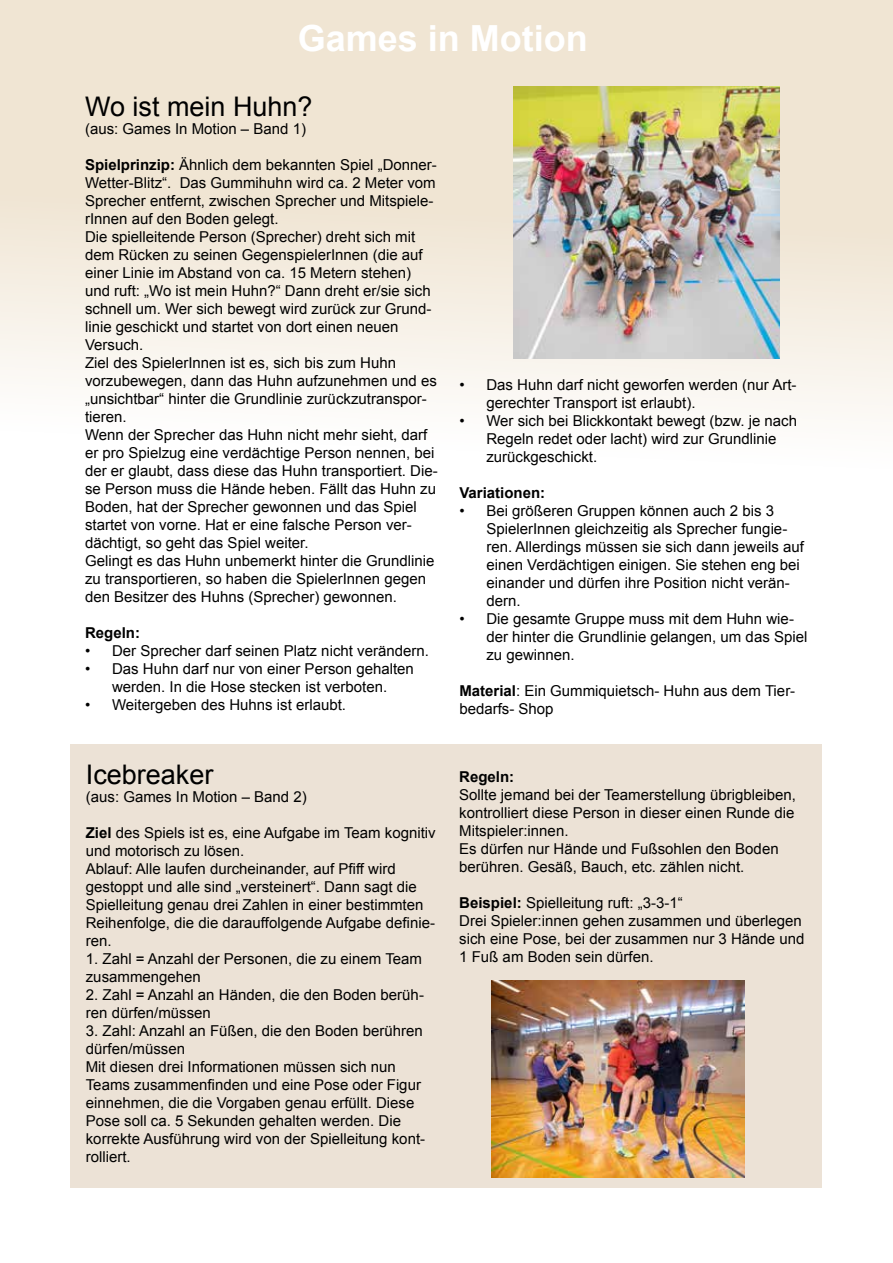
<style>
.page{position:relative;width:893px;height:1263px;background:#fff}
.page>*{position:absolute;margin:0;border:0;box-sizing:border-box;transform-origin:0 0}
.t1{font:700 36px "Arial";color:#fff}
.t2{font:27px "Arial";color:#000}
.t3{font:15px/18px "Arial";color:#000}
.t4{font:700 15px "Arial";color:#000}
.s1{font-weight:700}
</style>
<div class="page">
<div style="left:71px;top:744px;width:751px;height:444px;background:#ece2d6"></div>
<div style="left:0;top:0;width:893px;height:575px;background:linear-gradient(to bottom,#ecdec7,#fff)"></div>
<img style="left:513px;top:86px;width:267px;height:273px">
<img style="left:492px;top:981px;width:252px;height:197px">
<h1 class="t1" style="left:298px;top:15px;width:292px">Games in Motion</h1>
<h2 class="t2" style="left:85px;top:89px;width:229px">Wo ist mein Huhn?</h2>
<p class="t3" style="left:85px;top:120px;width:222px">(aus: Games In Motion – Band 1)</p>
<p class="t3" style="left:85px;top:156px;width:354px"><span class="s1">Spielprinzip:</span> Ähnlich dem bekannten Spiel „Donner-Wetter-Blitz“. Das Gummihuhn wird ca. 2 Meter vom Sprecher entfernt, zwischen Sprecher und Mitspiele&shy;rInnen auf den Boden gelegt.<br>Die spielleitende Person (Sprecher) dreht sich mit dem Rücken zu seinen GegenspielerInnen (die auf einer Linie im Abstand von ca. 15 Metern stehen) und ruft: „Wo ist mein Huhn?“ Dann dreht er/sie sich schnell um. Wer sich bewegt wird zurück zur Grund&shy;linie geschickt und startet von dort einen neuen Versuch.<br>Ziel des SpielerInnen ist es, sich bis zum Huhn vorzubewegen, dann das Huhn aufzunehmen und es „unsichtbar“ hinter die Grundlinie zurückzutranspor&shy;tieren.<br>Wenn der Sprecher das Huhn nicht mehr sieht, darf er pro Spielzug eine verdächtige Person nennen, bei der er glaubt, dass diese das Huhn transportiert. Die&shy;se Person muss die Hände heben. Fällt das Huhn zu Boden, hat der Sprecher gewonnen und das Spiel startet von vorne. Hat er eine falsche Person ver&shy;dächtigt, so geht das Spiel weiter.<br>Gelingt es das Huhn unbemerkt hinter die Grundlinie zu transportieren, so haben die SpielerInnen gegen den Besitzer des Huhns (Sprecher) gewonnen.</p>
<p class="t4" style="left:85px;top:623px;width:57px">Regeln:</p>
<p class="t3" style="left:85px;top:642px;width:345px">• Der Sprecher darf seinen Platz nicht verändern.</p>
<p class="t3" style="left:85px;top:660px;width:330px;text-align:center">• Das Huhn darf nur von einer Person gehalten werden. In die Hose stecken ist verboten.</p>
<p class="t3" style="left:85px;top:696px;width:262px">• Weitergeben des Huhns ist erlaubt.</p>
<h2 class="t2" style="left:86px;top:756px;width:129px">Icebreaker</h2>
<p class="t3" style="left:86px;top:787px;width:222px">(aus: Games In Motion – Band 2)</p>
<p class="t3" style="left:86px;top:823px;width:351px"><span class="s1">Ziel</span> des Spiels ist es, eine Aufgabe im Team kognitiv und motorisch zu lösen.<br>Ablauf: Alle laufen durcheinander, auf Pfiff wird gestoppt und alle sind „versteinert“. Dann sagt die Spielleitung genau drei Zahlen in einer bestimmten Reihenfolge, die die darauffolgende Aufgabe definie&shy;ren.</p>
<p class="t3" style="left:86px;top:949px;width:338px">1. Zahl = Anzahl der Personen, die zu einem Team zusammengehen</p>
<p class="t3" style="left:86px;top:985px;width:340px">2. Zahl = Anzahl an Händen, die den Boden berüh&shy;ren dürfen/müssen</p>
<p class="t3" style="left:86px;top:1021px;width:341px">3. Zahl: Anzahl an Füßen, die den Boden berühren dürfen/müssen<br>Mit diesen drei Informationen müssen sich nun Teams zusammenfinden und eine Pose oder Figur einnehmen, die die Vorgaben genau erfüllt. Diese Pose soll ca. 5 Sekunden gehalten werden. Die korrekte Ausführung wird von der Spielleitung kont&shy;rolliert.</p>
<p class="t3" style="left:486px;top:375px;width:312px;text-indent:-27px">• Das Huhn darf nicht geworfen werden (nur Art&shy;gerechter Transport ist erlaubt).</p>
<p class="t3" style="left:486px;top:411px;width:312px;text-indent:-27px">• Wer sich bei Blickkontakt bewegt (bzw. je nach<br>Regeln redet oder lacht) wird zur Grundlinie zurückgeschickt.</p>
<p class="t4" style="left:459px;top:482px;width:87px">Variationen:</p>
<p class="t3" style="left:486px;top:501px;width:319px;text-indent:-27px">• Bei größeren Gruppen können auch 2 bis 3<br>SpielerInnen gleichzeitig als Sprecher fungie&shy;ren. Allerdings müssen sie sich dann jeweils auf einen Verdächtigen einigen. Sie stehen eng bei einander und dürfen ihre Position nicht verän&shy;dern.</p>
<p class="t3" style="left:486px;top:609px;width:322px;text-indent:-27px">• Die gesamte Gruppe muss mit dem Huhn wie&shy;der hinter die Grundlinie gelangen, um das Spiel zu gewinnen.</p>
<p class="t3" style="left:459px;top:681px;width:337px"><span class="s1">Material</span>: Ein Gummiquietsch- Huhn aus dem Tier&shy;bedarfs- Shop</p>
<p class="t4" style="left:459px;top:767px;width:57px">Regeln:</p>
<p class="t3" style="left:459px;top:786px;width:338px">Sollte jemand bei der Teamerstellung übrigbleiben, kontrolliert diese Person in dieser einen Runde die Mitspieler:innen.<br>Es dürfen nur Hände und Fußsohlen den Boden berühren. Gesäß, Bauch, etc. zählen nicht.</p>
<p class="t3" style="left:459px;top:894px;width:347px"><span class="s1">Beispiel:</span> Spielleitung ruft: „3-3-1“<br>Drei Spieler:innen gehen zusammen und überlegen sich eine Pose, bei der zusammen nur 3 Hände und 1 Fuß am Boden sein dürfen.</p>
</div>
